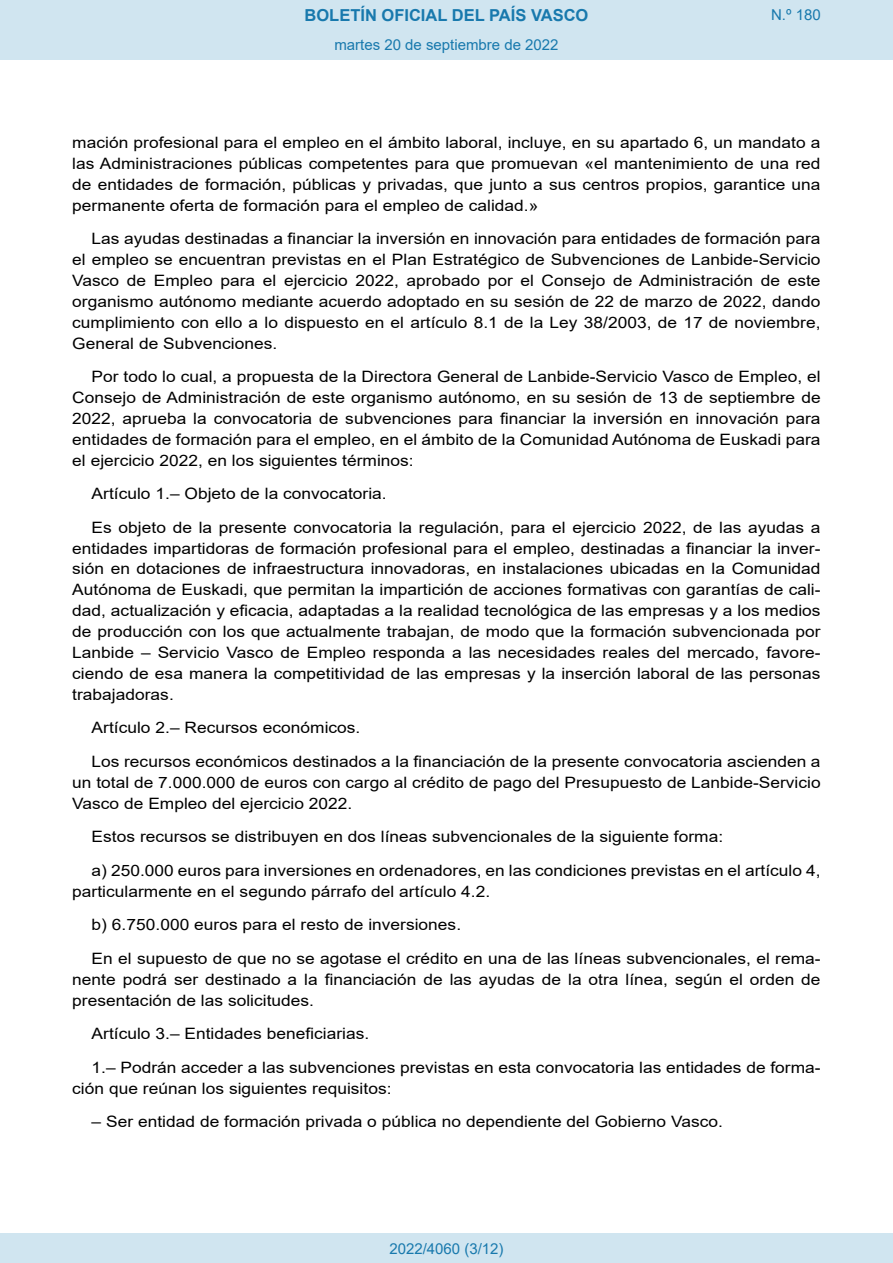
<style>
.page{position:relative;width:893px;height:1263px;background:#fff}
.page>*{position:absolute;margin:0;border:0;box-sizing:border-box;transform-origin:0 0}
.t1{font:700 16.5px "Arial";color:#1879ad}
.BOPVDetalle{font:15.6px/20.9px "Arial";color:#000;text-align:justify;scale:1.11 1}
.Paginacion_Centro{font:15px "Arial";color:#1879ad}
</style>
<div class="page">
<div style="left:0;top:0;width:893px;height:60px;background:#d0e5f0"></div>
<div style="left:0;top:1233px;width:893px;height:30px;background:#d0e5f0"></div>
<p class="t1" style="left:305px;top:3px;width:285px">BOLETÍN OFICIAL DEL PAÍS VASCO</p>
<p class="Paginacion_Centro" style="left:334px;top:35px;width:226px">martes 20 de septiembre de 2022</p>
<p class="Paginacion_Centro" style="left:771px;top:5px;width:51px">N.º 180</p>
<p class="BOPVDetalle" style="left:72px;top:132px;width:676px">mación profesional para el empleo en el ámbito laboral, incluye, en su apartado 6, un mandato a las Administraciones públicas competentes para que promuevan «el mantenimiento de una red de entidades de formación, públicas y privadas, que junto a sus centros propios, garantice una permanente oferta de formación para el empleo de calidad.»</p>
<p class="BOPVDetalle" style="left:72px;top:228px;width:676px;text-indent:19px">Las ayudas destinadas a financiar la inversión en innovación para entidades de formación para el empleo se encuentran previstas en el Plan Estratégico de Subvenciones de Lanbide-Servicio Vasco de Empleo para el ejercicio 2022, aprobado por el Consejo de Administración de este organismo autónomo mediante acuerdo adoptado en su sesión de 22 de marzo de 2022, dando cumplimiento con ello a lo dispuesto en el artículo 8.1 de la Ley 38/2003, de 17 de noviembre, General de Subvenciones.</p>
<p class="BOPVDetalle" style="left:72px;top:366px;width:676px;text-indent:19px">Por todo lo cual, a propuesta de la Directora General de Lanbide-Servicio Vasco de Empleo, el Consejo de Administración de este organismo autónomo, en su sesión de 13 de septiembre de 2022, aprueba la convocatoria de subvenciones para financiar la inversión en innovación para entidades de formación para el empleo, en el ámbito de la Comunidad Autónoma de Euskadi para el ejercicio 2022, en los siguientes términos:</p>
<p class="BOPVDetalle" style="left:92px;top:483px;width:267px">Artículo 1.– Objeto de la convocatoria.</p>
<p class="BOPVDetalle" style="left:72px;top:517px;width:676px;text-indent:19px">Es objeto de la presente convocatoria la regulación, para el ejercicio 2022, de las ayudas a entidades impartidoras de formación profesional para el empleo, destinadas a financiar la inver&shy;sión en dotaciones de infraestructura innovadoras, en instalaciones ubicadas en la Comunidad Autónoma de Euskadi, que permitan la impartición de acciones formativas con garantías de cali&shy;dad, actualización y eficacia, adaptadas a la realidad tecnológica de las empresas y a los medios de producción con los que actualmente trabajan, de modo que la formación subvencionada por Lanbide – Servicio Vasco de Empleo responda a las necesidades reales del mercado, favore&shy;ciendo de esa manera la competitividad de las empresas y la inserción laboral de las personas trabajadoras.</p>
<p class="BOPVDetalle" style="left:92px;top:717px;width:244px">Artículo 2.– Recursos económicos.</p>
<p class="BOPVDetalle" style="left:72px;top:751px;width:676px;text-indent:19px">Los recursos económicos destinados a la financiación de la presente convocatoria ascienden a un total de 7.000.000 de euros con cargo al crédito de pago del Presupuesto de Lanbide-Servicio Vasco de Empleo del ejercicio 2022.</p>
<p class="BOPVDetalle" style="left:92px;top:826px;width:570px">Estos recursos se distribuyen en dos líneas subvencionales de la siguiente forma:</p>
<p class="BOPVDetalle" style="left:72px;top:860px;width:676px;text-indent:19px">a) 250.000 euros para inversiones en ordenadores, en las condiciones previstas en el artículo 4, particularmente en el segundo párrafo del artículo 4.2.</p>
<p class="BOPVDetalle" style="left:92px;top:914px;width:334px">b) 6.750.000 euros para el resto de inversiones.</p>
<p class="BOPVDetalle" style="left:72px;top:948px;width:676px;text-indent:19px">En el supuesto de que no se agotase el crédito en una de las líneas subvencionales, el rema&shy;nente podrá ser destinado a la financiación de las ayudas de la otra línea, según el orden de presentación de las solicitudes.</p>
<p class="BOPVDetalle" style="left:92px;top:1023px;width:252px">Artículo 3.– Entidades beneficiarias.</p>
<p class="BOPVDetalle" style="left:72px;top:1057px;width:676px;text-indent:19px">1.– Podrán acceder a las subvenciones previstas en esta convocatoria las entidades de forma&shy;ción que reúnan los siguientes requisitos:</p>
<p class="BOPVDetalle" style="left:92px;top:1111px;width:570px">– Ser entidad de formación privada o pública no dependiente del Gobierno Vasco.</p>
<p class="Paginacion_Centro" style="left:389px;top:1238px;width:116px">2022/4060 (3/12)</p>
</div>
